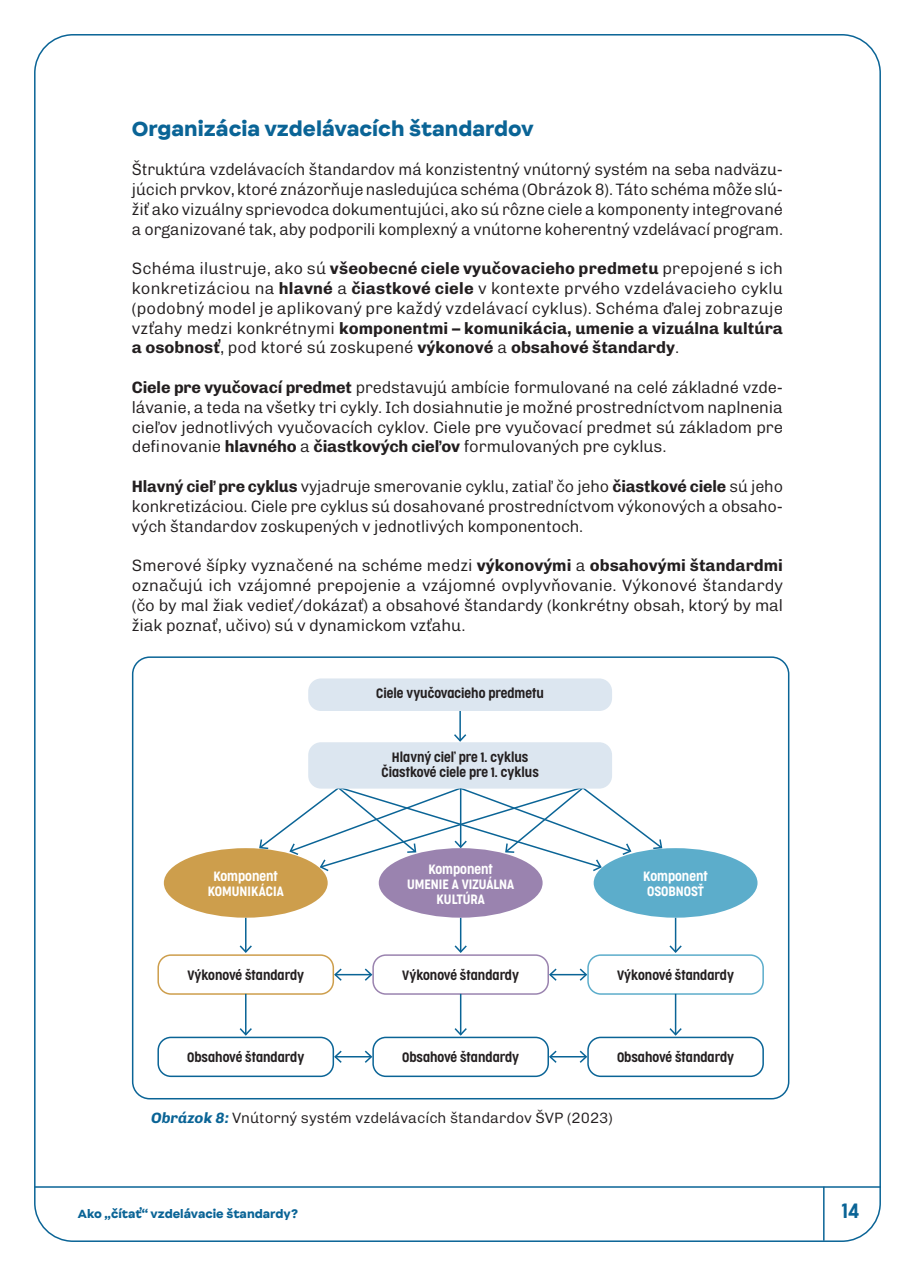
<style>
.page{position:relative;width:915px;height:1276px;background:#fff}
.page>*{position:absolute;margin:0;border:0;box-sizing:border-box;transform-origin:0 0}
.t1{font:900 19.5px "Internacional";color:#0a6496}
.t2{font:300 19.5px "Cocogoose Narrow";color:#0a6496}
.t3{font:300 16.5px/19.8px "Chivo";letter-spacing:-.01em;color:#231f20;text-align:justify}
.t4{font:300 15px "Chivo";color:#231f20}
.t5{font:300 12.75px "Cocogoose Condensed";color:#231f20}
.t6{font:300 12.75px/15px "Cocogoose Condensed";color:#fff;text-align:center}
.t7{font:900 11.25px "Internacional";color:#0a6496}
.s1{font-weight:700}
.s2{font-weight:700;font-style:italic;color:#0a6496}
</style>
<div class="page">
<hr style="left:34px;top:1186px;width:846px;height:1px;background:#0a6496">
<hr style="left:822px;top:1186px;width:2px;height:54px;background:#0a6496">
<div style="left:132px;top:656px;width:657px;height:443px;border:2px solid #0a6496;border-radius:17px"></div>
<div style="left:308px;top:742px;width:304px;height:46px;background:#dce6f0;border-radius:13px"></div>
<div style="left:157px;top:954px;width:177px;height:40px;border:2px solid #cd9e4c;border-radius:13px"></div>
<div style="left:157px;top:1036px;width:177px;height:41px;border:2px solid #0a6496;border-radius:13px"></div>
<hr style="left:245px;top:917px;width:1px;height:35px;background:#0a6496">
<svg style="left:239px;top:944px;width:13px;height:9px"></svg>
<hr style="left:245px;top:994px;width:1px;height:40px;background:#0a6496">
<svg style="left:238px;top:1026px;width:15px;height:11px"></svg>
<div style="left:372px;top:954px;width:177px;height:40px;border:2px solid #9a83af;border-radius:13px"></div>
<div style="left:372px;top:1036px;width:177px;height:41px;border:2px solid #0a6496;border-radius:13px"></div>
<hr style="left:460px;top:917px;width:1px;height:35px;background:#0a6496">
<svg style="left:454px;top:944px;width:13px;height:9px"></svg>
<svg style="left:259px;top:785px;width:404px;height:87px"></svg>
<hr style="left:459px;top:706px;width:1px;height:34px;background:#0a6496">
<svg style="left:454px;top:732px;width:13px;height:10px"></svg>
<hr style="left:460px;top:994px;width:1px;height:40px;background:#0a6496">
<svg style="left:453px;top:1026px;width:15px;height:11px"></svg>
<hr style="left:335px;top:974px;width:36px;height:1px;background:#0a6496">
<svg style="left:363px;top:967px;width:10px;height:15px"></svg>
<svg style="left:333px;top:967px;width:10px;height:15px"></svg>
<hr style="left:550px;top:974px;width:36px;height:1px;background:#0a6496">
<svg style="left:578px;top:968px;width:9px;height:13px"></svg>
<svg style="left:547px;top:967px;width:11px;height:15px"></svg>
<hr style="left:335px;top:1056px;width:36px;height:1px;background:#0a6496">
<svg style="left:363px;top:1049px;width:10px;height:15px"></svg>
<svg style="left:333px;top:1049px;width:10px;height:15px"></svg>
<hr style="left:550px;top:1056px;width:36px;height:1px;background:#0a6496">
<svg style="left:578px;top:1050px;width:9px;height:13px"></svg>
<svg style="left:547px;top:1049px;width:11px;height:15px"></svg>
<div style="left:587px;top:954px;width:176px;height:40px;border:2px solid #5cadcb;border-radius:13px"></div>
<div style="left:587px;top:1036px;width:176px;height:41px;border:2px solid #0a6496;border-radius:13px"></div>
<hr style="left:674px;top:917px;width:2px;height:35px;background:#0a6496">
<svg style="left:669px;top:944px;width:13px;height:9px"></svg>
<hr style="left:674px;top:994px;width:2px;height:40px;background:#0a6496">
<svg style="left:667px;top:1026px;width:16px;height:11px"></svg>
<div style="left:164px;top:848px;width:163px;height:69px;background:#cd9e4c;border-radius:50%"></div>
<div style="left:378px;top:848px;width:164px;height:69px;background:#9a83af;border-radius:50%"></div>
<div style="left:593px;top:848px;width:164px;height:69px;background:#5cadcb;border-radius:50%"></div>
<div style="left:308px;top:678px;width:304px;height:33px;background:#dce6f0;border-radius:13px"></div>
<p class="t1" style="left:132px;top:115px;width:403px">Organizácia vzdelávacích štandardov</p>
<p class="t3" style="left:132px;top:159px;width:652px">Štruktúra vzdelávacích štandardov má konzistentný vnútorný systém na seba nadväzu&shy;júcich prvkov, ktoré znázorňuje nasledujúca schéma (Obrázok 8). Táto schéma môže slú&shy;žiť ako vizuálny sprievodca dokumentujúci, ako sú rôzne ciele a komponenty integrované a organizované tak, aby podporili komplexný a vnútorne koherentný vzdelávací program.</p>
<p class="t3" style="left:132px;top:258px;width:652px">Schéma ilustruje, ako sú <span class="s1">všeobecné ciele vyučovacieho predmetu</span> prepojené s ich konkretizáciou na <span class="s1">hlavné</span> a <span class="s1">čiastkové ciele</span> v kontexte prvého vzdelávacieho cyklu (podobný model je aplikovaný pre každý vzdelávací cyklus). Schéma ďalej zobrazuje vzťahy medzi konkrétnymi <span class="s1">komponentmi – komunikácia, umenie a vizuálna kultúra a osobnosť</span>, pod ktoré sú zoskupené <span class="s1">výkonové</span> a <span class="s1">obsahové štandardy</span>.</p>
<p class="t3" style="left:132px;top:377px;width:652px"><span class="s1">Ciele pre vyučovací predmet</span> predstavujú ambície formulované na celé základné vzde&shy;lávanie, a teda na všetky tri cykly. Ich dosiahnutie je možné prostredníctvom naplnenia cieľov jednotlivých vyučovacích cyklov. Ciele pre vyučovací predmet sú základom pre definovanie <span class="s1">hlavného</span> a <span class="s1">čiastkových cieľov</span> formulovaných pre cyklus.</p>
<p class="t3" style="left:132px;top:476px;width:652px"><span class="s1">Hlavný cieľ pre cyklus</span> vyjadruje smerovanie cyklu, zatiaľ čo jeho <span class="s1">čiastkové ciele</span> sú jeho konkretizáciou. Ciele pre cyklus sú dosahované prostredníctvom výkonových a obsaho&shy;vých štandardov zoskupených v jednotlivých komponentoch.</p>
<p class="t3" style="left:132px;top:555px;width:652px">Smerové šípky vyznačené na schéme medzi <span class="s1">výkonovými</span> a <span class="s1">obsahovými štandardmi </span>označujú ich vzájomné prepojenie a vzájomné ovplyvňovanie. Výkonové štandardy (čo by mal žiak vedieť/dokázať) a obsahové štandardy (konkrétny obsah, ktorý by mal žiak poznať, učivo) sú v dynamickom vzťahu.</p>
<p class="t5" style="left:376px;top:685px;width:169px">Ciele vyučovacieho predmetu</p>
<p class="t6" style="left:213px;top:868px;width:66px">Komponent</p>
<p class="t6" style="left:208px;top:883px;width:77px">KOMUNIKÁCIA</p>
<p class="t5" style="left:187px;top:967px;width:118px">Výkonové štandardy</p>
<p class="t5" style="left:187px;top:1049px;width:119px">Obsahové štandardy</p>
<p class="t5" style="left:392px;top:749px;width:138px">Hlavný cieľ pre 1. cyklus</p>
<p class="t5" style="left:381px;top:764px;width:159px">Čiastkové ciele pre 1. cyklus</p>
<p class="t6" style="left:428px;top:861px;width:66px">Komponent</p>
<p class="t6" style="left:407px;top:876px;width:109px">UMENIE A VIZUÁLNA<br>KULTÚRA</p>
<p class="t6" style="left:643px;top:868px;width:66px">Komponent</p>
<p class="t6" style="left:647px;top:883px;width:58px">OSOBNOSŤ</p>
<p class="t5" style="left:402px;top:967px;width:118px">Výkonové štandardy</p>
<p class="t5" style="left:402px;top:1049px;width:119px">Obsahové štandardy</p>
<p class="t5" style="left:617px;top:967px;width:118px">Výkonové štandardy</p>
<p class="t5" style="left:616px;top:1049px;width:119px">Obsahové štandardy</p>
<p class="t4" style="left:151px;top:1106px;width:463px"><span class="s2">Obrázok 8:</span> Vnútorný systém vzdelávacích štandardov ŠVP (2023)</p>
<p class="t7" style="left:78px;top:1206px;width:222px">Ako „čítať“ vzdelávacie štandardy?</p>
<p class="t2" style="left:841px;top:1197px;width:19px">14</p>
</div>
